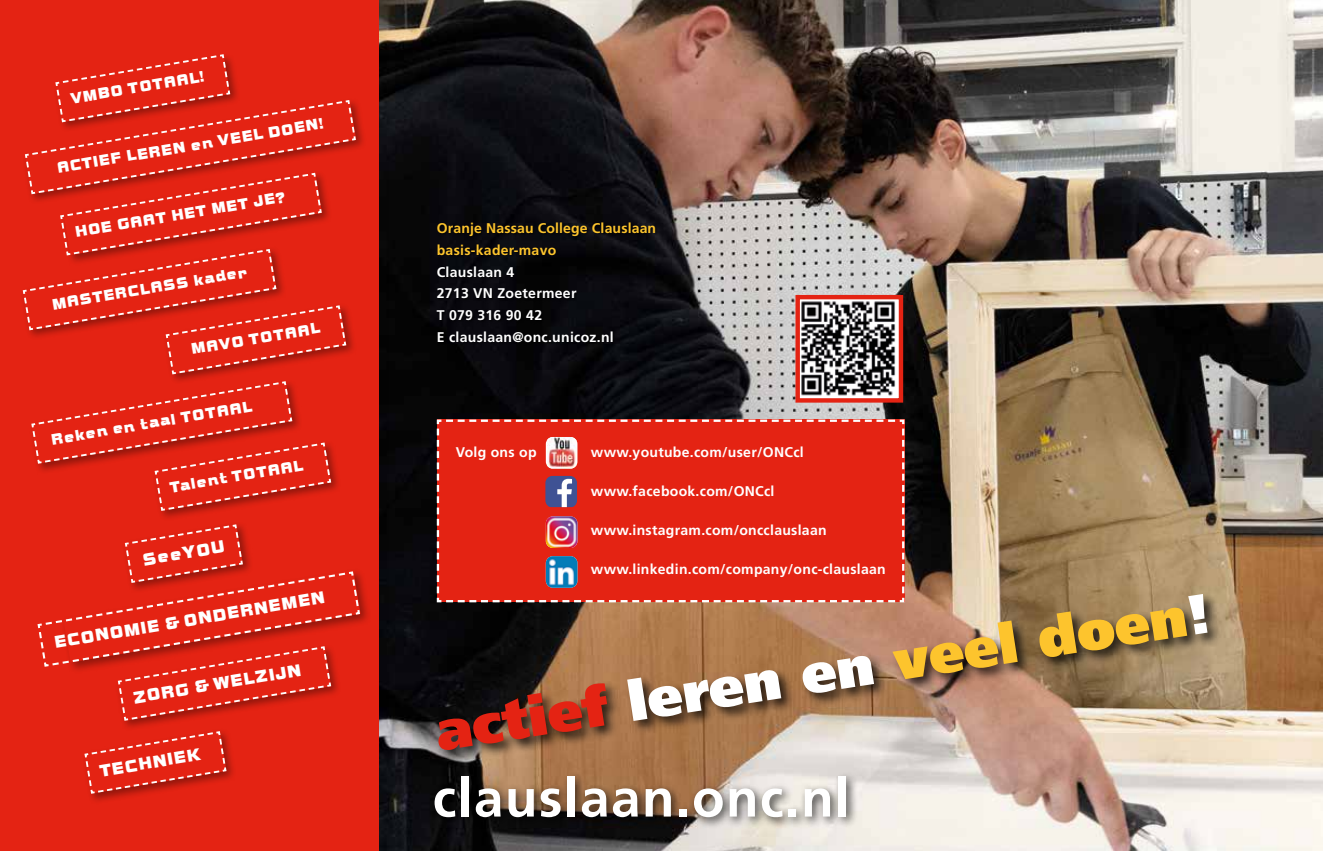
<style>
.page{position:relative;width:1323px;height:851px;background:#fff}
.page>*{position:absolute;margin:0;border:0;box-sizing:border-box;transform-origin:0 0}
.t1{font:900 55.65px "Frutiger LT Pro";color:#fff}
.t2{font:700 53.4px "Frutiger LT Pro";letter-spacing:.025em;color:#fff}
.t3{font:18px "ITC Bolt";color:#fff}
.t4{font:17.7px "ITC Bolt";color:#fff}
.t5{font:16.05px "ITC Bolt";color:#fff}
.t6{font:700 14.1px/21.6px "Frutiger LT Pro";letter-spacing:.02em;color:#fff}
.t7{font:700 14.1px/21.6px "Frutiger LT Pro";letter-spacing:.01em;color:#fdc42d}
.s1{color:#e42313}
.s2{color:#fdc42d}
</style>
<div class="page">
<img style="left:391px;top:0;width:931px;height:850px">
<div style="left:428px;top:771px;width:430px;height:58px;background:#000;opacity:.75"></div>
<div style="left:436px;top:222px;width:222px;height:123px;background:#08070c"></div>
<div style="left:435px;top:418px;width:470px;height:173px;background:#e42313"></div>
<div style="left:546px;top:437px;width:31px;height:31px;background:#fff;border-radius:7px"></div>
<img style="left:547px;top:437px;width:29px;height:31px">
<img style="left:546px;top:556px;width:31px;height:31px">
<img style="left:546px;top:516px;width:31px;height:32px">
<svg style="left:545px;top:476px;width:32px;height:31px"></svg>
<div style="left:435px;top:591px;width:787px;height:174px;background:#000;opacity:.75"></div>
<div style="left:0;top:0;width:391px;height:850px;background:#000;opacity:.36"></div>
<div style="left:0;top:0;width:378px;height:850px;background:#e42313"></div>
<div style="left:60px;top:567px;width:312px;height:106px;background:#000;opacity:.36"></div>
<div style="left:22px;top:97px;width:345px;height:107px;background:#000;opacity:.36"></div>
<div style="left:152px;top:439px;width:190px;height:82px;background:#000;opacity:.36"></div>
<svg style="left:22px;top:54px;width:335px;height:458px"></svg>
<div style="left:114px;top:643px;width:228px;height:88px;background:#000;opacity:.36"></div>
<svg style="left:37px;top:524px;width:324px;height:197px"></svg>
<div style="left:81px;top:728px;width:156px;height:76px;background:#000;opacity:.36"></div>
<svg style="left:83px;top:730px;width:144px;height:64px"></svg>
<img style="left:800px;top:300px;width:98px;height:97px">
<div style="left:795px;top:295px;width:108px;height:107px;border:4px solid #e42313"></div>
<p class="t5" style="left:69px;top:90px;width:137px;rotate:-9deg">VMBO TOTAAL!</p>
<p class="t5" style="left:56px;top:159px;width:271px;rotate:-9deg">ACTIEF LEREN en VEEL DOEN!</p>
<p class="t5" style="left:74px;top:223px;width:214px;rotate:-9deg">HOE GAAT HET MET JE?</p>
<p class="t5" style="left:51px;top:295px;width:198px;rotate:-9deg">MASTERCLASS kader</p>
<p class="t5" style="left:190px;top:340px;width:132px;rotate:-9deg">MAVO TOTAAL</p>
<p class="t5" style="left:50px;top:430px;width:205px;rotate:-9deg">Reken en taal TOTAAL</p>
<p class="t5" style="left:169px;top:479px;width:136px;rotate:-9deg">Talent TOTAAL</p>
<p class="t3" style="left:141px;top:551px;width:84px;rotate:-10deg">SeeYOU</p>
<p class="t4" style="left:53px;top:634px;width:275px;rotate:-10deg">ECONOMIE &amp; ONDERNEMEN</p>
<p class="t4" style="left:132px;top:689px;width:172px;rotate:-10deg">ZORG &amp; WELZIJN</p>
<p class="t4" style="left:98px;top:762px;width:104px;rotate:-10deg">TECHNIEK</p>
<p class="t7" style="left:437px;top:217px;width:221px">Oranje Nassau College Clauslaan basis-kader-mavo</p>
<p class="t6" style="left:437px;top:261px;width:178px">Clauslaan 4<br>2713 VN Zoetermeer<br>T 079 316 90 42<br>E clauslaan@onc.unicoz.nl</p>
<p class="t6" style="left:456px;top:441px;width:82px">Volg ons op</p>
<p class="t6" style="left:591px;top:441px;width:214px">www.youtube.com/user/ONCcl</p>
<p class="t6" style="left:591px;top:480px;width:185px">www.facebook.com/ONCcl</p>
<p class="t6" style="left:591px;top:519px;width:237px">www.instagram.com/oncclauslaan</p>
<p class="t6" style="left:591px;top:558px;width:296px">www.linkedin.com/company/onc-clauslaan</p>
<h1 class="t1" style="left:431px;top:699px;width:784px;rotate:-9deg"><span class="s1">actief</span> leren en <span class="s2">veel doen</span>!</h1>
<h2 class="t2" style="left:432px;top:766px;width:419px">clauslaan.onc.nl</h2>
</div>
